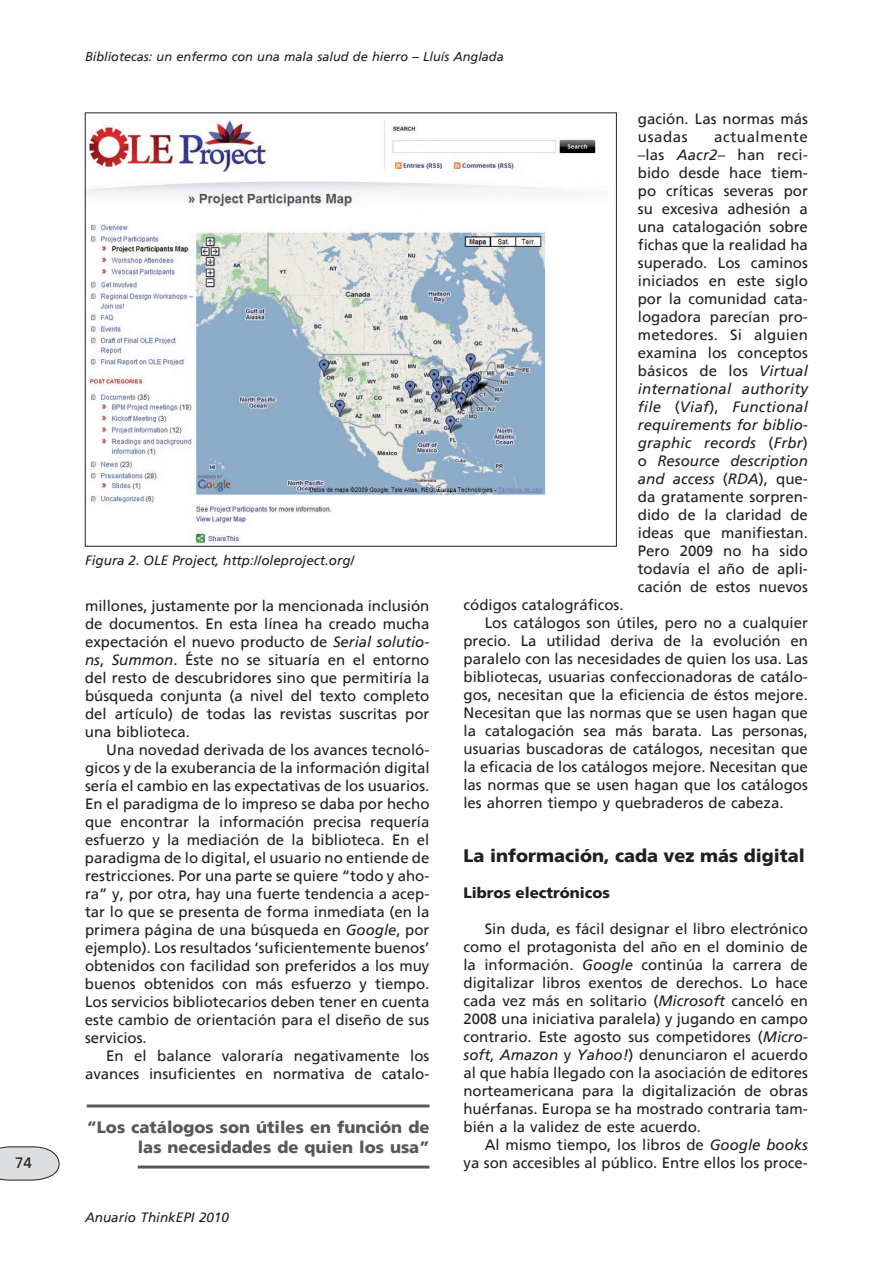
<style>
.page{position:relative;width:893px;height:1263px;background:#fff}
.page>*{position:absolute;margin:0;border:0;box-sizing:border-box;transform-origin:0 0}
.t1{font:18px "Frutiger 75 Black A";color:#231f20}
.t2{font:16.5px/19.8px "Frutiger 75 Black A";color:#57585a;text-align:right}
.t3{font:15px/18px "Frutiger 55 Roman A";color:#231f20;text-align:justify}
.t4{font:15px/18px "Frutiger 56 Italic A";color:#231f20;text-align:justify}
.t5{font:15px "Frutiger 75 Black A";color:#231f20}
.t6{font:13.5px "Frutiger 56 Italic A";color:#231f20}
.t7{font:12.75px "Frutiger 56 Italic A";color:#231f20}
.s1{font-family:"Frutiger 56 Italic A"}
.s2{font-family:"Frutiger 55 Roman A"}
</style>
<div class="page">
<svg style="left:0;top:1146px;width:60px;height:35px;background:#d4d4d6"></svg>
<img style="left:87px;top:120px;width:509px;height:424px">
<hr style="left:87px;top:1104px;width:342px;height:3px;background:#57585a">
<hr style="left:138px;top:1165px;width:291px;height:3px;background:#57585a">
<p class="t3" style="left:15px;top:1154px;width:18px">74</p>
<p class="t7" style="left:85px;top:49px;width:420px">Bibliotecas: un enfermo con una mala salud de hierro – Lluís Anglada</p>
<p class="t7" style="left:85px;top:49px;width:429px">???????????????????????????????????????????????????????????????????</p>
<p class="t6" style="left:85px;top:553px;width:271px">Figura 2. OLE Project, http://oleproject.org/</p>
<p class="t3" style="left:638px;top:110px;width:172px">gación. Las normas más usadas</p>
<p class="t3" style="left:638px;top:128px;width:172px;text-indent:76px">actualmente –las <span class="s1">Aacr2</span>– han reci&shy;bido desde hace tiem&shy;po críticas severas por su excesiva adhesión a una catalogación sobre fichas que la realidad ha superado. Los caminos iniciados en este siglo por la comunidad cata&shy;logadora parecían pro&shy;metedores. Si alguien examina los conceptos básicos de los <span class="s1">Virtual</span></p>
<p class="t4" style="left:638px;top:380px;width:172px">international authority file <span class="s2">(</span>Viaf<span class="s2">),</span> Functional requirements for biblio&shy;graphic records <span class="s2">(</span>Frbr<span class="s2">) o</span> Resource description and access <span class="s2">(</span>RDA<span class="s2">), que-</span></p>
<p class="t3" style="left:638px;top:488px;width:172px">da gratamente sorpren&shy;dido de la claridad de ideas que manifiestan.<br>Pero 2009 no ha sido todavía el año de apli&shy;cación de estos nuevos</p>
<p class="t3" style="left:85px;top:596px;width:346px">millones, justamente por la mencionada inclusión de documentos. En esta línea ha creado mucha expectación el nuevo producto de <span class="s1">Serial solutio&shy;ns</span>, <span class="s1">Summon</span>. Éste no se situaría en el entorno del resto de descubridores sino que permitiría la búsqueda conjunta (a nivel del texto completo del artículo) de todas las revistas suscritas por una biblioteca.</p>
<p class="t3" style="left:85px;top:740px;width:346px;text-indent:21px">Una novedad derivada de los avances tecnoló&shy;gicos y de la exuberancia de la información digital sería el cambio en las expectativas de los usuarios.<br>En el paradigma de lo impreso se daba por hecho que encontrar la información precisa requería esfuerzo y la mediación de la biblioteca. En el paradigma de lo digital, el usuario no entiende de restricciones. Por una parte se quiere “todo y aho&shy;ra” y, por otra, hay una fuerte tendencia a acep&shy;tar lo que se presenta de forma inmediata (en la primera página de una búsqueda en <span class="s1">Google</span>, por ejemplo). Los resultados ‘suficientemente buenos’ obtenidos con facilidad son preferidos a los muy buenos obtenidos con más esfuerzo y tiempo.<br>Los servicios bibliotecarios deben tener en cuenta este cambio de orientación para el diseño de sus servicios.</p>
<p class="t3" style="left:85px;top:1046px;width:346px;text-align:right">En el balance valoraría negativamente los avances insuficientes en normativa de catalo-</p>
<p class="t2" style="left:87px;top:1117px;width:344px">“Los catálogos son útiles en función de las necesidades de quien los usa”</p>
<p class="t6" style="left:85px;top:1210px;width:146px">Anuario ThinkEPI 2010</p>
<p class="t3" style="left:463px;top:596px;width:162px">códigos catalográficos.</p>
<p class="t3" style="left:485px;top:614px;width:325px">Los catálogos son útiles, pero no a cualquier</p>
<p class="t3" style="left:463px;top:632px;width:346px">precio. La utilidad deriva de la evolución en</p>
<p class="t3" style="left:463px;top:650px;width:346px">paralelo con las necesidades de quien los usa. Las</p>
<p class="t3" style="left:463px;top:668px;width:346px">bibliotecas, usuarias confeccionadoras de catálo-</p>
<p class="t3" style="left:463px;top:686px;width:346px">gos, necesitan que la eficiencia de éstos mejore.</p>
<p class="t3" style="left:463px;top:704px;width:346px">Necesitan que las normas que se usen hagan que</p>
<p class="t3" style="left:463px;top:722px;width:346px">la catalogación sea más barata. Las personas,</p>
<p class="t3" style="left:463px;top:740px;width:346px">usuarias buscadoras de catálogos, necesitan que</p>
<p class="t3" style="left:463px;top:758px;width:346px">la eficacia de los catálogos mejore. Necesitan que</p>
<p class="t3" style="left:463px;top:776px;width:346px">las normas que se usen hagan que los catálogos</p>
<p class="t3" style="left:463px;top:794px;width:322px">les ahorren tiempo y quebraderos de cabeza.</p>
<p class="t1" style="left:463px;top:845px;width:343px">La información, cada vez más digital</p>
<p class="t5" style="left:463px;top:884px;width:148px">Libros electrónicos</p>
<p class="t3" style="left:463px;top:920px;width:346px;text-indent:21px">Sin duda, es fácil designar el libro electrónico como el protagonista del año en el dominio de la información. <span class="s1">Google</span> continúa la carrera de digitalizar libros exentos de derechos. Lo hace cada vez más en solitario (<span class="s1">Microsoft</span> canceló en 2008 una iniciativa paralela) y jugando en campo contrario. Este agosto sus competidores (<span class="s1">Micro&shy;soft</span>, <span class="s1">Amazon</span> y <span class="s1">Yahoo!</span>) denunciaron el acuerdo al que había llegado con la asociación de editores norteamericana para la digitalización de obras huérfanas. Europa se ha mostrado contraria tam&shy;bién a la validez de este acuerdo.</p>
<p class="t3" style="left:463px;top:1136px;width:346px;text-align:right">Al mismo tiempo, los libros de <span class="s1">Google books<br></span>ya son accesibles al público. Entre ellos los proce-</p>
</div>
